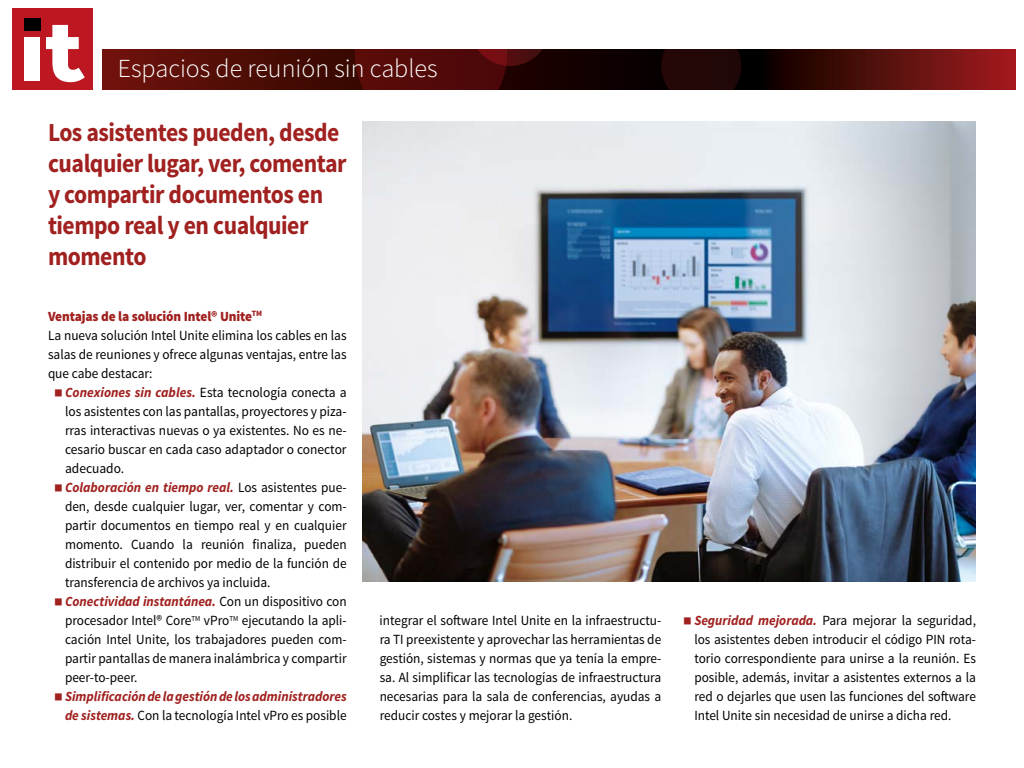
<style>
.page{position:relative;width:1024px;height:768px;background:#fff}
.page>*{position:absolute;margin:0;border:0;box-sizing:border-box;transform-origin:0 0}
.t1{font:700 26px/31.2px "Source Sans Pro";letter-spacing:-.02em;color:#a0211f;scale:.91 1}
.t2{font:300 26px "Source Sans Pro";color:#fff}
.t3{font:14px/19px "Source Sans Pro";color:#000;text-align:justify;scale:.95 1}
.t4{font:14px/19px "Source Sans Pro";color:#000;scale:.96 1}
.t5{font:italic 700 14px/19px "Source Sans Pro";color:#a0211f;scale:.95 1}
.s1{font-weight:900;color:#a0211f}
.s2{font-weight:700;font-style:italic;color:#a0211f}
.s3{font-weight:400;font-style:normal;color:#000}
</style>
<div class="page">
<svg style="left:102px;top:49px;width:914px;height:41px;background:#460b07"></svg>
<svg style="left:355px;top:49px;width:195px;height:41px;background:#490808"></svg>
<div style="left:661px;top:49px;width:80px;height:41px;background:#230707"></div>
<div style="left:12px;top:9px;width:80px;height:81px;background:#bd1822"></div>
<div style="left:24px;top:19px;width:17px;height:12px;background:#000"></div>
<div style="left:25px;top:37px;width:15px;height:44px;background:#fff"></div>
<svg style="left:46px;top:25px;width:39px;height:57px"></svg>
<img style="left:363px;top:121px;width:613px;height:461px">
<h1 class="t2" style="left:118px;top:52px;width:321px">Espacios de reunión sin cables</h1>
<h1 class="t1" style="left:48px;top:117px;width:330px">Los asistentes pueden, desde cualquier lugar, ver, comentar y compartir documentos en tiempo real y en cualquier momento</h1>
<p class="t3" style="left:48px;top:307px;width:316px;text-align:left"><span class="s1">Ventajas de la solución Intel® Unite</span><sup>TM<br></sup>La nueva solución Intel Unite elimina los cables en las salas de reuniones y ofrece algunas ventajas, entre las que cabe destacar:</p>
<p class="t4" style="left:65px;top:383px;width:295px"><span class="s2">Conexiones sin cables.</span> Esta tecnología conecta a los asistentes con las pantallas, proyectores y piza&shy;rras interactivas nuevas o ya existentes. No es ne&shy;cesario buscar en cada caso adaptador o conector adecuado.<br><span class="s2">Colaboración en tiempo real.</span> Los asistentes pue&shy;den, desde cualquier lugar, ver, comentar y com&shy;partir documentos en tiempo real y en cualquier momento. Cuando la reunión finaliza, pueden distribuir el contenido por medio de la función de transferencia de archivos ya incluida.<br><span class="s2">Conectividad instantánea.</span> Con un dispositivo con procesador Intel® Core<sup>TM</sup> vPro<sup>TM</sup> ejecutando la apli&shy;cación Intel Unite, los trabajadores pueden com&shy;partir pantallas de manera inalámbrica y compartir peer-to-peer.</p>
<p class="t5" style="left:65px;top:687px;width:298px">Simplificación de la gestión de los administradores de sistemas. <span class="s3">Con la tecnología Intel vPro es posible</span></p>
<p class="t3" style="left:380px;top:611px;width:298px">integrar el software Intel Unite en la infraestructu&shy;ra TI preexistente y aprovechar las herramientas de gestión, sistemas y normas que ya tenía la empre&shy;sa. Al simplificar las tecnologías de infraestructura necesarias para la sala de conferencias, ayudas a reducir costes y mejorar la gestión.</p>
<p class="t3" style="left:694px;top:611px;width:298px"><span class="s2">Seguridad mejorada.</span> Para mejorar la seguridad, los asistentes deben introducir el código PIN rota&shy;torio correspondiente para unirse a la reunión. Es posible, además, invitar a asistentes externos a la red o dejarles que usen las funciones del software Intel Unite sin necesidad de unirse a dicha red.</p>
</div>
